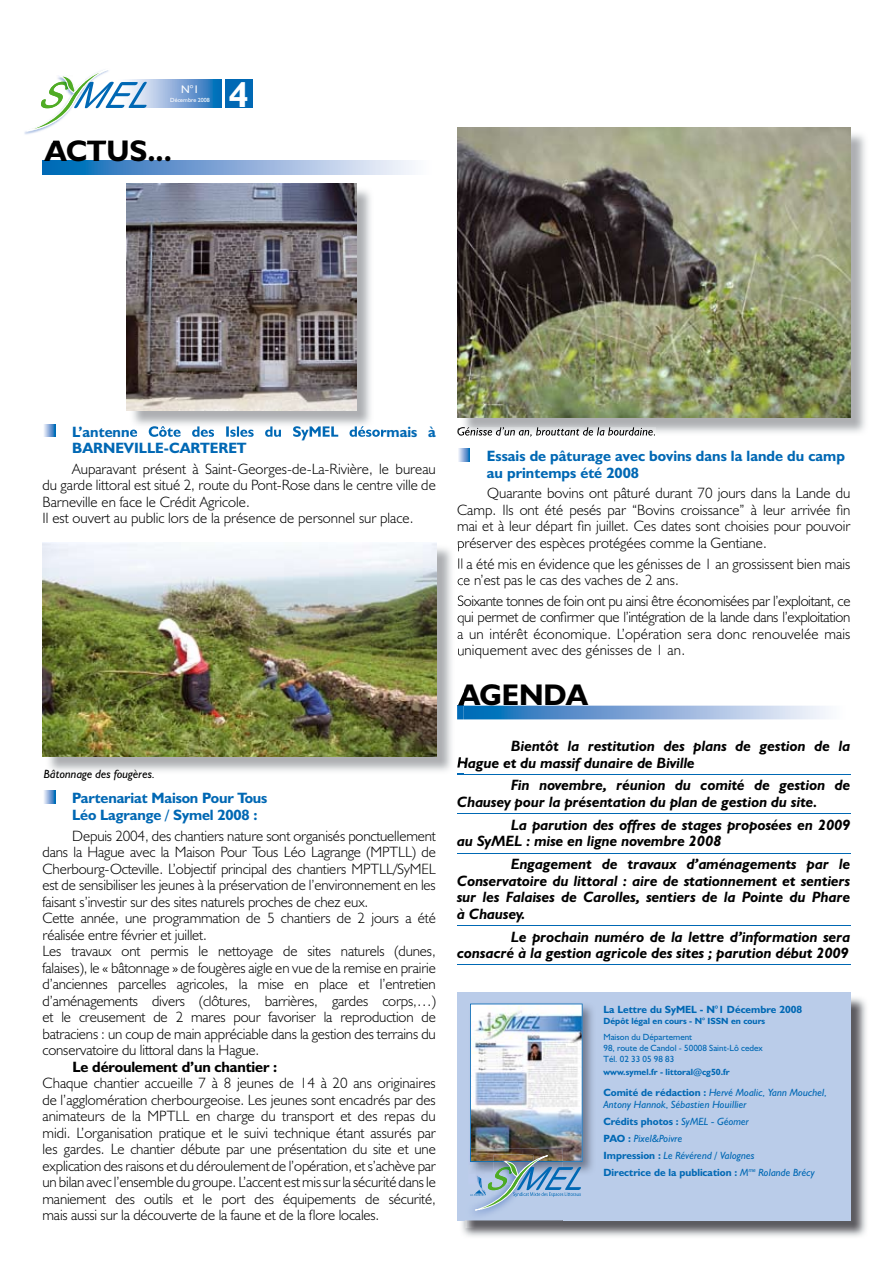
<style>
.page{position:relative;width:893px;height:1263px;background:#fff}
.page>*{position:absolute;margin:0;border:0;box-sizing:border-box;transform-origin:0 0}
.t1{font:700 36px "Humanist 521 BT";color:#fff}
.t2{font:700 30px "Humanist 521 BT";color:#000}
.t3{font:300 15px/16.5px "Humanist 521 BT";letter-spacing:-.01em;color:#000}
.t4{font:italic 700 15px/16.5px "Humanist 521 BT";color:#000}
.t5{font:700 15px/16.5px "Humanist 521 BT";color:#0068b4}
.t6{font:700 15px "Humanist 521 BT";letter-spacing:-.01em;color:#000}
.t7{font:italic 12px "Humanist 521 BT";color:#000}
.t8{font:11.1px "Humanist 521 BT";color:#fff}
.t9{font:italic 10.5px/16.8px "Humanist 521 BT";color:#0068b4}
.t10{font:700 10.5px "Humanist 521 BT";color:#0068b4}
.t11{font:9px/10.8px "Humanist 521 BT";color:#0068b4}
.t12{font:700 9px "Humanist 521 BT";color:#0068b4}
.t13{font:6px "Humanist 521 BT";color:#fff}
.s1{font-weight:700;font-style:normal}
</style>
<div class="page">
<svg style="left:44px;top:424px;width:11px;height:13px"></svg>
<svg style="left:458px;top:449px;width:12px;height:12px"></svg>
<svg style="left:44px;top:791px;width:11px;height:12px"></svg>
<hr style="left:457px;top:774px;width:393px;height:1px;background:#0068b4">
<hr style="left:457px;top:813px;width:393px;height:1px;background:#0068b4">
<hr style="left:457px;top:853px;width:393px;height:1px;background:#0068b4">
<hr style="left:457px;top:925px;width:393px;height:1px;background:#0068b4">
<hr style="left:457px;top:964px;width:393px;height:1px;background:#0068b4">
<img style="left:459px;top:995px;width:407px;height:242px">
<div style="left:457px;top:992px;width:393px;height:228px;background:#bacce9"></div>
<img style="left:133px;top:186px;width:238px;height:239px">
<img style="left:130px;top:426px;width:253px;height:12px">
<img style="left:126px;top:184px;width:230px;height:227px">
<img style="left:45px;top:545px;width:418px;height:229px">
<svg style="left:458px;top:545px;width:5px;height:6px"></svg>
<img style="left:458px;top:558px;width:5px;height:14px">
<svg style="left:458px;top:575px;width:5px;height:13px"></svg>
<img style="left:458px;top:595px;width:5px;height:14px">
<img style="left:458px;top:612px;width:5px;height:14px">
<svg style="left:458px;top:629px;width:5px;height:13px"></svg>
<img style="left:458px;top:645px;width:5px;height:14px">
<img style="left:457px;top:757px;width:6px;height:14px">
<img style="left:458px;top:685px;width:5px;height:21px">
<svg style="left:457px;top:706px;width:371px;height:13px;background:#7eaad7"></svg>
<img style="left:43px;top:542px;width:393px;height:214px">
<svg style="left:43px;top:161px;width:370px;height:13px;background:#7ea9d7"></svg>
<img style="left:464px;top:130px;width:401px;height:303px">
<img style="left:460px;top:427px;width:195px;height:10px">
<img style="left:457px;top:128px;width:393px;height:290px">
<img style="left:583px;top:1005px;width:10px;height:168px">
<img style="left:466px;top:1210px;width:97px;height:18px">
<img style="left:470px;top:1003px;width:113px;height:207px">
<div style="left:225px;top:79px;width:28px;height:29px;background:#0068b4"></div>
<svg style="left:147px;top:79px;width:75px;height:29px;background:#70a0d3"></svg>
<img style="left:24px;top:131px;width:16px;height:4px">
<img style="left:52px;top:140px;width:62px;height:3px">
<svg style="left:31px;top:70px;width:116px;height:61px"></svg>
<p class="t8" style="left:181px;top:82px;width:19px">N°1</p>
<p class="t13" style="left:170px;top:97px;width:41px">Décembre 2008</p>
<h2 class="t2" style="left:45px;top:132px;width:128px">ACTUS...</h2>
<h1 class="t1" style="left:229px;top:72px;width:21px">4</h1>
<p class="t5" style="left:72px;top:439px;width:176px">BARNEVILLE-CARTERET</p>
<p class="t3" style="left:43px;top:460px;width:395px;text-indent:30px">Auparavant présent à Saint-Georges-de-La-Rivière, le bureau du garde littoral est situé 2, route du Pont-Rose dans le centre ville de Barneville en face le Crédit Agricole.<br>Il est ouvert au public lors de la présence de personnel sur place.</p>
<p class="t7" style="left:44px;top:767px;width:113px">Bâtonnage des fougères.</p>
<p class="t5" style="left:72px;top:790px;width:197px">Partenariat Maison Pour Tous<br>Léo Lagrange / Symel 2008 :</p>
<p class="t3" style="left:43px;top:827px;width:395px;text-indent:30px">Depuis 2004, des chantiers nature sont organisés ponctuellement dans la Hague avec la Maison Pour Tous Léo Lagrange (MPTLL) de Cherbourg-Octeville. L’objectif principal des chantiers MPTLL/SyMEL est de sensibiliser les jeunes à la préservation de l’environnement en les faisant s’investir sur des sites naturels proches de chez eux.<br>Cette année, une programmation de 5 chantiers de 2 jours a été réalisée entre février et juillet.<br>Les travaux ont permis le nettoyage de sites naturels (dunes, falaises), le « bâtonnage » de fougères aigle en vue de la remise en prairie d’anciennes parcelles agricoles, la mise en place et l’entretien d’aménagements divers (clôtures, barrières, gardes corps,…) et le creusement de 2 mares pour favoriser la reproduction de batraciens : un coup de main appréciable dans la gestion des terrains du conservatoire du littoral dans la Hague.</p>
<p class="t6" style="left:73px;top:1057px;width:206px">Le déroulement d’un chantier :</p>
<p class="t3" style="left:43px;top:1074px;width:395px;text-align:justify">Chaque chantier accueille 7 à 8 jeunes de 14 à 20 ans originaires de l’agglomération cherbourgeoise. Les jeunes sont encadrés par des animateurs de la MPTLL en charge du transport et des repas du midi. L’organisation pratique et le suivi technique étant assurés par les gardes. Le chantier débute par une présentation du site et une explication des raisons et du déroulement de l’opération, et s’achève par un bilan avec l’ensemble du groupe. L’accent est mis sur la sécurité dans le maniement des outils et le port des équipements de sécurité, mais aussi sur la découverte de la faune et de la flore locales.</p>
<p class="t5" style="left:487px;top:447px;width:359px">Essais de pâturage avec bovins dans la lande du camp au printemps été 2008</p>
<p class="t3" style="left:457px;top:485px;width:395px;text-align:justify;text-indent:30px">Quarante bovins ont pâturé durant 70 jours dans la Lande du Camp. Ils ont été pesés par “Bovins croissance” à leur arrivée fin mai et à leur départ fin juillet. Ces dates sont choisies pour pouvoir préserver des espèces protégées comme la Gentiane.</p>
<p class="t3" style="left:457px;top:555px;width:395px">Il a été mis en évidence que les génisses de 1 an grossissent bien mais ce n’est pas le cas des vaches de 2 ans.</p>
<p class="t3" style="left:457px;top:592px;width:395px;text-align:justify">Soixante tonnes de foin ont pu ainsi être économisées par l’exploitant, ce qui permet de confirmer que l’intégration de la lande dans l’exploitation a un intérêt économique. L’opération sera donc renouvelée mais uniquement avec des génisses de 1 an.</p>
<h2 class="t2" style="left:458px;top:676px;width:131px">AGENDA</h2>
<p class="t4" style="left:457px;top:737px;width:395px;text-indent:54px">Bientôt la restitution des plans de gestion de la<br>Hague et du massif dunaire de Biville</p>
<p class="t4" style="left:457px;top:777px;width:395px;text-indent:54px">Fin novembre, réunion du comité de gestion de<br>Chausey pour la présentation du plan de gestion du site.</p>
<p class="t4" style="left:457px;top:816px;width:395px;text-indent:54px">La parution des offres de stages proposées en 2009 au SyMEL : mise en ligne novembre 2008</p>
<p class="t4" style="left:457px;top:855px;width:395px;text-align:justify;text-indent:54px">Engagement de travaux d’aménagements par le Conservatoire du littoral : aire de stationnement et sentiers sur les Falaises de Carolles, sentiers de la Pointe du Phare à Chausey.</p>
<p class="t4" style="left:457px;top:928px;width:395px;text-align:right">Le prochain numéro de la lettre d’information sera consacré à la gestion agricole des sites ; parution début 2009</p>
<p class="t10" style="left:603px;top:1003px;width:200px">La Lettre du SyMEL - N°1 Décembre 2008</p>
<p class="t12" style="left:603px;top:1015px;width:163px">Dépôt légal en cours - N° ISSN en cours</p>
<p class="t11" style="left:603px;top:1032px;width:161px">Maison du Département<br>98, route de Candol - 50008 Saint-Lô cedex<br>Tél. 02 33 05 98 83</p>
<p class="t12" style="left:603px;top:1066px;width:128px">www.symel.fr - littoral@cg50.fr</p>
<p class="t9" style="left:603px;top:1086px;width:225px;line-height:12.6px"><span class="s1">Comité de rédaction :</span> Hervé Moalic, Yann Mouchel,<br>Antony Hannok, Sébastien Houillier</p>
<p class="t9" style="left:603px;top:1113px;width:213px"><span class="s1">Crédits photos :</span> SyMEL - Géomer<br><span class="s1">PAO :</span> Pixel&amp;Poivre<br><span class="s1">Impression :</span> Le Révérend / Valognes<br><span class="s1">Directrice de la publication :</span> M<sup>me</sup> Rolande Brécy</p>
</div>
